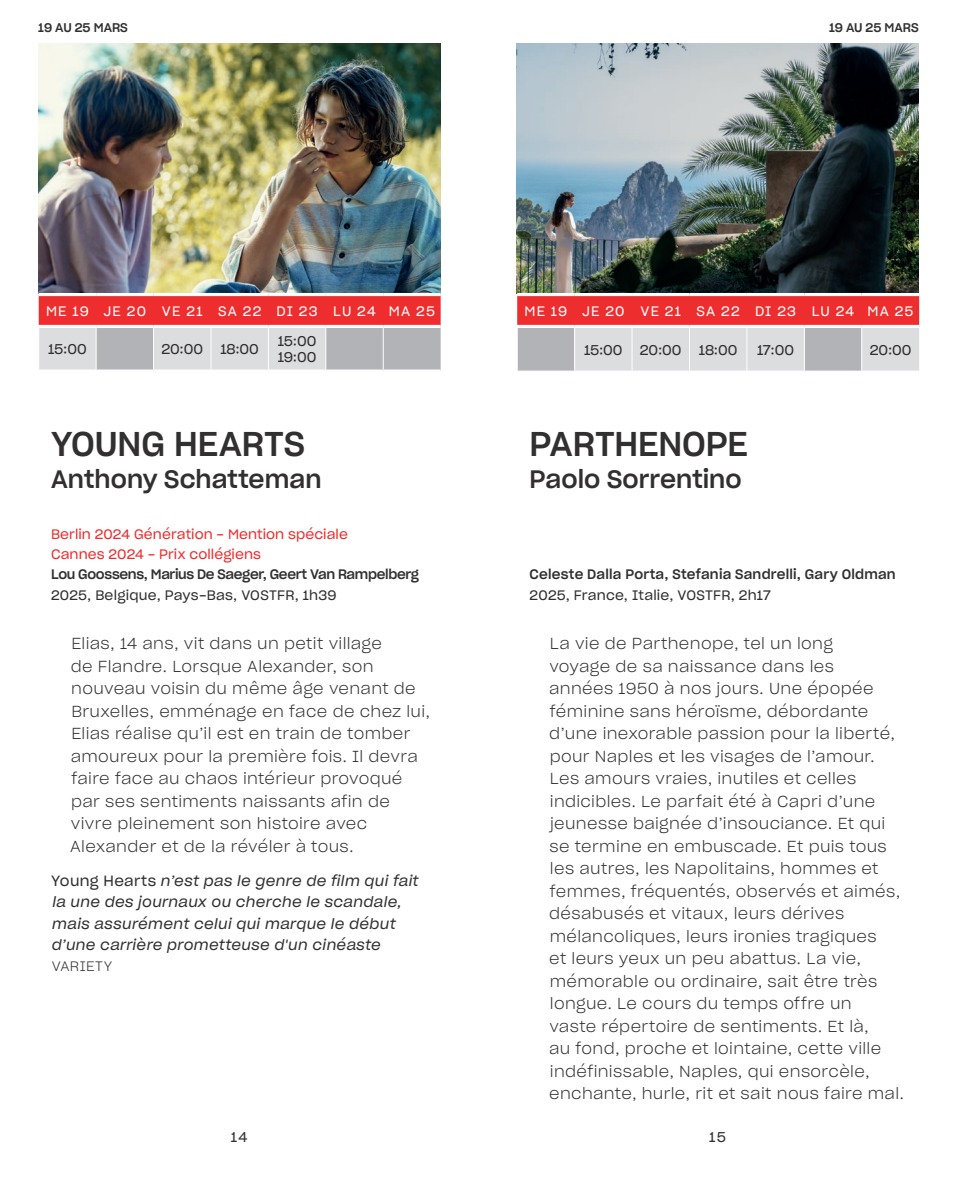
<style>
.page{position:relative;width:957px;height:1180px;background:#fff}
.page>*{position:absolute;margin:0;border:0;box-sizing:border-box;transform-origin:0 0}
._3_-_Titre{font:33.75px "Sharp Grotesk Medium 20";letter-spacing:-.005em;color:#312f30}
._3_-_Titre-2{font:24.75px "Sharp Grotesk Medium 20";letter-spacing:.005em;color:#312f30}
._8_-_Texte{font:15.75px/22.5px "Sharp Grotesk Light 20";letter-spacing:.02em;color:#312f30}
._8_-_Texte-2{font:14.62px/21.4px "Sharp Grotesk Book Italic 20";letter-spacing:.025em;color:#312f30}
.CAL_-_Heure{font:13.95px/15.8px "Sharp Grotesk Book 20";color:#312f30}
._7_-_Fiche_techn{font:13.5px/20.2px "Sharp Grotesk Medium 20";letter-spacing:.01em;color:#312f30}
._7_-_Fiche_techn-2{font:13.5px "Sharp Grotesk Book 20";letter-spacing:.005em;color:#ee2d2e}
.CAL_-_Semaine___Jour{font:13.5px "Sharp Grotesk Book 20";letter-spacing:.09em;color:#fff}
._7_-_Fiche_techn-3{font:13.5px "Sharp Grotesk Medium 20";letter-spacing:-.025em;color:#312f30}
._7_-_Fiche_techn-4{font:13.5px "Sharp Grotesk Book 20";letter-spacing:.015em;color:#312f30}
._8_-_Texte-3{font:13.5px "Sharp Grotesk Light 20";letter-spacing:.035em;color:#312f30}
._7_-_Fiche_techn-5{font:12.38px "Sharp Grotesk Medium 20";color:#312f30}
.s1{font-family:"Sharp Grotesk Book 20"}
</style>
<div class="page">
<img style="left:38px;top:43px;width:402px;height:250px">
<svg style="left:39px;top:296px;width:402px;height:73px;background:#d98a8c"></svg>
<hr style="left:38px;top:325px;width:58px;height:3px;background:#fff">
<hr style="left:96px;top:325px;width:58px;height:3px;background:#fff">
<hr style="left:154px;top:325px;width:57px;height:3px;background:#fff">
<hr style="left:211px;top:325px;width:57px;height:3px;background:#fff">
<hr style="left:268px;top:325px;width:58px;height:3px;background:#fff">
<hr style="left:326px;top:325px;width:57px;height:3px;background:#fff">
<hr style="left:383px;top:325px;width:58px;height:3px;background:#fff">
<hr style="left:96px;top:328px;width:1px;height:41px;background:#fff">
<hr style="left:153px;top:328px;width:1px;height:41px;background:#fff">
<hr style="left:210px;top:328px;width:1px;height:41px;background:#fff">
<hr style="left:268px;top:328px;width:1px;height:41px;background:#fff">
<hr style="left:325px;top:328px;width:1px;height:41px;background:#fff">
<hr style="left:383px;top:328px;width:1px;height:41px;background:#fff">
<svg style="left:39px;top:369px;width:57px;height:1px"></svg>
<svg style="left:96px;top:369px;width:58px;height:2px"></svg>
<svg style="left:154px;top:369px;width:57px;height:1px"></svg>
<svg style="left:211px;top:369px;width:57px;height:1px"></svg>
<svg style="left:268px;top:369px;width:58px;height:1px"></svg>
<svg style="left:326px;top:369px;width:57px;height:1px"></svg>
<svg style="left:383px;top:369px;width:58px;height:2px"></svg>
<img style="left:517px;top:43px;width:401px;height:250px">
<svg style="left:517px;top:296px;width:402px;height:75px;background:#dc8f91"></svg>
<hr style="left:517px;top:325px;width:57px;height:3px;background:#fff">
<hr style="left:574px;top:325px;width:58px;height:3px;background:#fff">
<hr style="left:632px;top:325px;width:57px;height:3px;background:#fff">
<hr style="left:689px;top:325px;width:58px;height:3px;background:#fff">
<hr style="left:747px;top:325px;width:57px;height:3px;background:#fff">
<hr style="left:804px;top:325px;width:57px;height:3px;background:#fff">
<hr style="left:861px;top:325px;width:58px;height:3px;background:#fff">
<hr style="left:517px;top:328px;width:1px;height:43px;background:#fff">
<hr style="left:574px;top:328px;width:1px;height:43px;background:#fff">
<hr style="left:631px;top:328px;width:1px;height:43px;background:#fff">
<hr style="left:689px;top:328px;width:1px;height:43px;background:#fff">
<hr style="left:746px;top:328px;width:1px;height:43px;background:#fff">
<hr style="left:804px;top:328px;width:1px;height:43px;background:#fff">
<hr style="left:861px;top:328px;width:1px;height:43px;background:#fff">
<p class="_7_-_Fiche_techn-5" style="left:38px;top:17px;width:91px">19 AU 25 MARS</p>
<p class="_7_-_Fiche_techn-5" style="left:829px;top:17px;width:91px">19 AU 25 MARS</p>
<p class="CAL_-_Semaine___Jour" style="left:46px;top:300px;width:44px">ME 19</p>
<p class="CAL_-_Semaine___Jour" style="left:104px;top:300px;width:44px">JE 20</p>
<p class="CAL_-_Semaine___Jour" style="left:162px;top:300px;width:42px">VE 21</p>
<p class="CAL_-_Semaine___Jour" style="left:218px;top:300px;width:45px">SA 22</p>
<p class="CAL_-_Semaine___Jour" style="left:276px;top:300px;width:43px">DI 23</p>
<p class="CAL_-_Semaine___Jour" style="left:333px;top:300px;width:44px">LU 24</p>
<p class="CAL_-_Semaine___Jour" style="left:389px;top:300px;width:48px">MA 25</p>
<p class="CAL_-_Heure" style="left:48px;top:341px;width:40px">15:00</p>
<p class="CAL_-_Heure" style="left:161px;top:341px;width:43px">20:00</p>
<p class="CAL_-_Heure" style="left:220px;top:341px;width:40px">18:00</p>
<p class="CAL_-_Heure" style="left:278px;top:333px;width:40px">15:00<br>19:00</p>
<p class="_3_-_Titre" style="left:51px;top:416px;width:255px">YOUNG HEARTS</p>
<p class="_3_-_Titre-2" style="left:51px;top:458px;width:272px">Anthony Schatteman</p>
<p class="_7_-_Fiche_techn-2" style="left:51px;top:523px;width:298px">Berlin 2024 Génération - Mention spéciale</p>
<p class="_7_-_Fiche_techn-2" style="left:51px;top:543px;width:211px">Cannes 2024 - Prix collégiens</p>
<p class="_7_-_Fiche_techn-3" style="left:51px;top:563px;width:369px">Lou Goossens, Marius De Saeger, Geert Van Rampelberg</p>
<p class="_7_-_Fiche_techn-4" style="left:51px;top:584px;width:287px">2025, Belgique, Pays-Bas, VOSTFR, 1h39</p>
<p class="_8_-_Texte" style="left:70px;top:631px;width:361px">Elias, 14 ans, vit dans un petit village<br>de Flandre. Lorsque Alexander, son nouveau voisin du même âge venant de Bruxelles, emménage en face de chez lui, Elias réalise qu’il est en train de tomber amoureux pour la première fois. Il devra faire face au chaos intérieur provoqué par ses sentiments naissants afin de vivre pleinement son histoire avec Alexander et de la révéler à tous.</p>
<p class="_8_-_Texte-2" style="left:51px;top:869px;width:369px"><span class="s1">Young Hearts</span> n’est pas le genre de film qui fait la une des journaux ou cherche le scandale, mais assurément celui qui marque le début d’une carrière prometteuse d'un cinéaste</p>
<p class="_8_-_Texte-3" style="left:52px;top:956px;width:62px">VARIETY</p>
<p class="CAL_-_Semaine___Jour" style="left:524px;top:300px;width:44px">ME 19</p>
<p class="CAL_-_Semaine___Jour" style="left:582px;top:300px;width:44px">JE 20</p>
<p class="CAL_-_Semaine___Jour" style="left:640px;top:300px;width:42px">VE 21</p>
<p class="CAL_-_Semaine___Jour" style="left:696px;top:300px;width:45px">SA 22</p>
<p class="CAL_-_Semaine___Jour" style="left:755px;top:300px;width:43px">DI 23</p>
<p class="CAL_-_Semaine___Jour" style="left:812px;top:300px;width:44px">LU 24</p>
<p class="CAL_-_Semaine___Jour" style="left:867px;top:300px;width:48px">MA 25</p>
<p class="CAL_-_Heure" style="left:584px;top:341px;width:40px">15:00</p>
<p class="CAL_-_Heure" style="left:640px;top:341px;width:43px">20:00</p>
<p class="CAL_-_Heure" style="left:699px;top:341px;width:40px">18:00</p>
<p class="CAL_-_Heure" style="left:757px;top:341px;width:39px">17:00</p>
<p class="CAL_-_Heure" style="left:870px;top:341px;width:43px">20:00</p>
<p class="_3_-_Titre" style="left:529px;top:416px;width:220px">PARTHENOPE</p>
<p class="_3_-_Titre-2" style="left:529px;top:458px;width:214px">Paolo Sorrentino</p>
<p class="_7_-_Fiche_techn" style="left:529px;top:564px;width:368px">Celeste Dalla Porta, Stefania Sandrelli, Gary Oldman<br><span class="s1">2025, France, Italie, VOSTFR, 2h17</span></p>
<p class="_8_-_Texte" style="left:549px;top:631px;width:356px">La vie de Parthenope, tel un long<br>voyage de sa naissance dans les<br>années 1950 à nos jours. Une épopée féminine sans héroïsme, débordante d’une inexorable passion pour la liberté, pour Naples et les visages de l’amour.<br>Les amours vraies, inutiles et celles indicibles. Le parfait été à Capri d’une jeunesse baignée d’insouciance. Et qui se termine en embuscade. Et puis tous les autres, les Napolitains, hommes et femmes, fréquentés, observés et aimés, désabusés et vitaux, leurs dérives mélancoliques, leurs ironies tragiques<br>et leurs yeux un peu abattus. La vie, mémorable ou ordinaire, sait être très longue. Le cours du temps offre un<br>vaste répertoire de sentiments. Et là,<br>au fond, proche et lointaine, cette ville indéfinissable, Naples, qui ensorcèle, enchante, hurle, rit et sait nous faire mal.</p>
<p class="CAL_-_Heure" style="left:231px;top:1128px;width:18px">14</p>
<p class="CAL_-_Heure" style="left:709px;top:1128px;width:18px">15</p>
</div>
